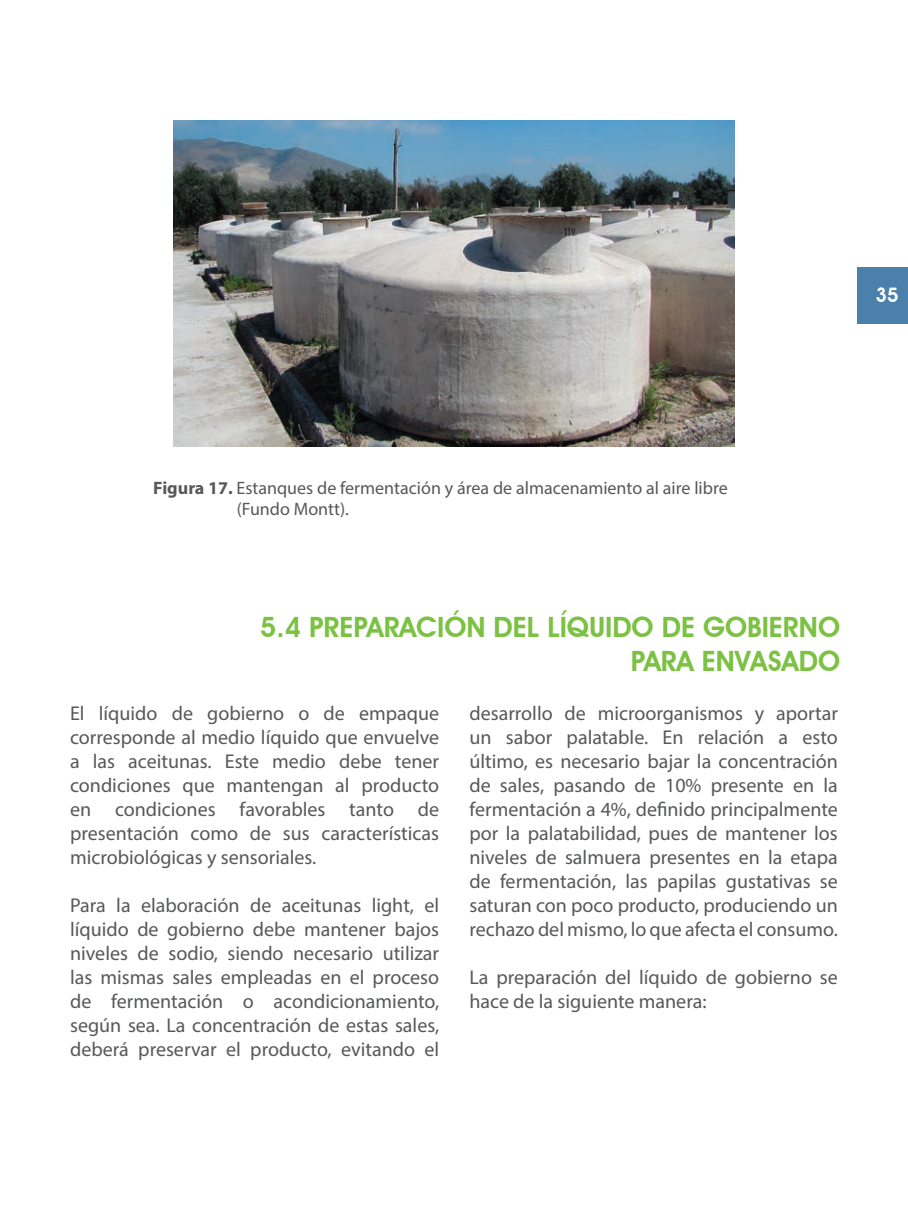
<style>
.page{position:relative;width:908px;height:1219px;background:#fff}
.page>*{position:absolute;margin:0;border:0;box-sizing:border-box;transform-origin:0 0}
.t1{font:600 28px/33.6px "Avant Garde IT Cby BT";color:#7bc142;text-align:right}
.t2{font:20px/24px "Myriad Pro";color:#57585a;text-align:justify}
.t3{font:600 20px "Avant Garde IT Cby BT";color:#fff}
.t4{font:18px/21.6px "Myriad Pro";color:#57585a}
.s1{font-weight:700}
</style>
<div class="page">
<div style="left:856px;top:267px;width:51px;height:56px;background:#4b80ac"></div>
<img style="left:173px;top:120px;width:561px;height:326px">
<p class="t3" style="left:875px;top:282px;width:25px">35</p>
<p class="t4" style="left:237px;top:476px;width:492px;text-indent:-83px"><span class="s1">Figura 17.</span> Estanques de fermentación y área de almacenamiento al aire libre (Fundo Montt).</p>
<h1 class="t1" style="left:260px;top:610px;width:581px">5.4 PREPARACIÓN DEL LÍQUIDO DE GOBIERNO<br>PARA ENVASADO</h1>
<p class="t2" style="left:70px;top:701px;width:370px">El líquido de gobierno o de empaque corresponde al medio líquido que envuelve a las aceitunas. Este medio debe tener condiciones que mantengan al producto en condiciones favorables tanto de presentación como de sus características microbiológicas y sensoriales.</p>
<p class="t2" style="left:70px;top:893px;width:370px">Para la elaboración de aceitunas light, el líquido de gobierno debe mantener bajos niveles de sodio, siendo necesario utilizar las mismas sales empleadas en el proceso de fermentación o acondicionamiento, según sea. La concentración de estas sales, deberá preservar el producto, evitando el</p>
<p class="t2" style="left:469px;top:701px;width:370px">desarrollo de microorganismos y aportar un sabor palatable. En relación a esto último, es necesario bajar la concentración de sales, pasando de 10% presente en la fermentación a 4%, definido principalmente por la palatabilidad, pues de mantener los niveles de salmuera presentes en la etapa de fermentación, las papilas gustativas se saturan con poco producto, produciendo un rechazo del mismo, lo que afecta el consumo.</p>
<p class="t2" style="left:469px;top:965px;width:370px">La preparación del líquido de gobierno se hace de la siguiente manera:</p>
</div>
